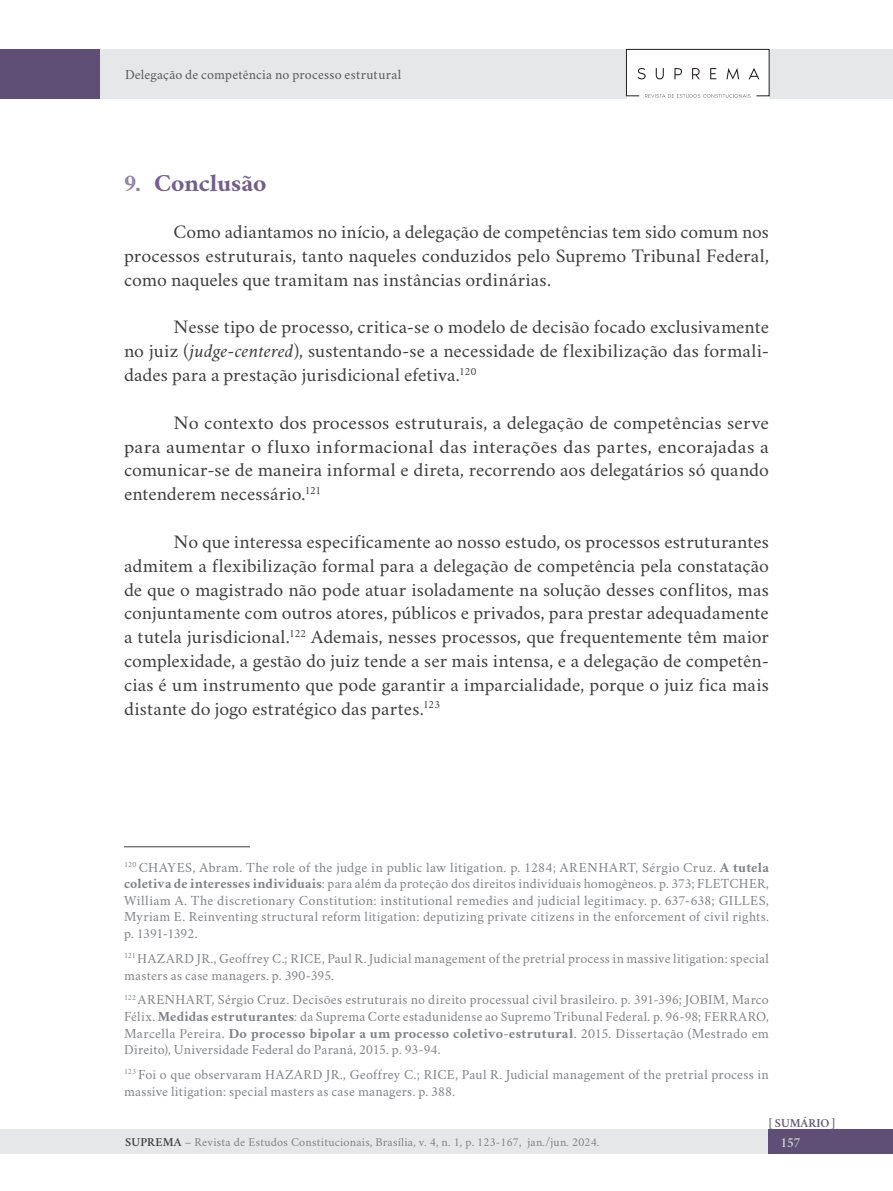
<style>
.page{position:relative;width:893px;height:1191px;background:#fff}
.page>*{position:absolute;margin:0;border:0;box-sizing:border-box;transform-origin:0 0}
.t1{font:700 24.5px "Crimson";letter-spacing:-.005em;color:#725f8d;scale:1.05 1}
.texto_corrido_pt{font:19.25px/23.8px "Crimson";letter-spacing:.005em;color:#3e3e3f;text-align:justify}
.texto_corrido_pt-2{font:19.25px/23.8px "Crimson";letter-spacing:.005em;color:#3e3e3f;text-align:justify;scale:1.05 1}
.FOOTNOTE{font:14px/16.6px "Crimson";letter-spacing:.015em;color:#808285;text-align:justify}
.t2{font:14px "Crimson";letter-spacing:.015em;color:#57585a}
.t3{font:600 14px "Crimson";color:#d1d2d4}
.t4{font:12.25px "Crimson";letter-spacing:.02em;color:#808285}
.t5{font:600 12.25px "Crimson";color:#5f4f76}
.s1{color:#9484a6}
.s2{font-style:italic}
.s3{font-weight:700}
.s4{font-weight:600;color:#3e3e3f}
</style>
<div class="page">
<div style="left:1px;top:49px;width:892px;height:50px;background:#e6e7e9"></div>
<div style="left:0;top:1129px;width:844px;height:25px;background:#e6e7e9"></div>
<div style="left:769px;top:1129px;width:124px;height:25px;background:#5f4f76"></div>
<div style="left:627px;top:50px;width:142px;height:49px;background:#fff"></div>
<svg style="left:626px;top:48px;width:144px;height:50px"></svg>
<div style="left:0;top:49px;width:100px;height:50px;background:#5f4f76"></div>
<hr style="left:124px;top:846px;width:126px;height:1px;background:#3e3e3f">
<p class="t2" style="left:125px;top:64px;width:278px">Delegação de competência no processo estrutural</p>
<p class="t1" style="left:124px;top:164px;width:137px"><span class="s1">9.</span> Conclusão</p>
<p class="texto_corrido_pt" style="left:124px;top:218px;width:646px;text-indent:50px">Como adiantamos no início, a delegação de competências tem sido comum nos processos estruturais, tanto naqueles conduzidos pelo Supremo Tribunal Federal, como naqueles que tramitam nas instâncias ordinárias.</p>
<p class="texto_corrido_pt" style="left:124px;top:313px;width:646px;text-indent:50px">Nesse tipo de processo, critica-se o modelo de decisão focado exclusivamente no juiz (<span class="s2">judge-centered</span>), sustentando-se a necessidade de flexibilização das formali&shy;dades para a prestação jurisdicional efetiva.<sup>120</sup></p>
<p class="texto_corrido_pt-2" style="left:124px;top:408px;width:616px;text-indent:50px">No contexto dos processos estruturais, a delegação de competências serve para aumentar o fluxo informacional das interações das partes, encorajadas a comunicar-se de maneira informal e direta, recorrendo aos delegatários só quando entenderem necessário.<sup>121</sup></p>
<p class="texto_corrido_pt" style="left:124px;top:527px;width:646px;text-indent:50px">No que interessa especificamente ao nosso estudo, os processos estruturantes admitem a flexibilização formal para a delegação de competência pela constatação de que o magistrado não pode atuar isoladamente na solução desses conflitos, mas conjuntamente com outros atores, públicos e privados, para prestar adequadamente a tutela jurisdicional.<sup>122</sup> Ademais, nesses processos, que frequentemente têm maior complexidade, a gestão do juiz tende a ser mais intensa, e a delegação de competên&shy;cias é um instrumento que pode garantir a imparcialidade, porque o juiz fica mais distante do jogo estratégico das partes.<sup>123</sup></p>
<p class="FOOTNOTE" style="left:124px;top:857px;width:646px"><sup>120</sup> CHAYES, Abram. The role of the judge in public law litigation. p. 1284; ARENHART, Sérgio Cruz. <span class="s3">A tutela coletiva de interesses individuais</span>: para além da proteção dos direitos individuais homogêneos. p. 373; FLETCHER, William A. The discretionary Constitution: institutional remedies and judicial legitimacy. p. 637-638; GILLES, Myriam E. Reinventing structural reform litigation: deputizing private citizens in the enforcement of civil rights. p. 1391-1392.</p>
<p class="FOOTNOTE" style="left:124px;top:948px;width:646px"><sup>121</sup> HAZARD JR., Geoffrey C.; RICE, Paul R. Judicial management of the pretrial process in massive litigation: special masters as case managers. p. 390-395.</p>
<p class="FOOTNOTE" style="left:124px;top:989px;width:646px"><sup>122</sup> ARENHART, Sérgio Cruz. Decisões estruturais no direito processual civil brasileiro. p. 391-396; JOBIM, Marco Félix. <span class="s3">Medidas estruturantes</span>: da Suprema Corte estadunidense ao Supremo Tribunal Federal. p. 96-98; FERRARO, Marcella Pereira. <span class="s3">Do processo bipolar a um processo coletivo-estrutural</span>. 2015. Dissertação (Mestrado em Direito), Universidade Federal do Paraná, 2015. p. 93-94.</p>
<p class="FOOTNOTE" style="left:124px;top:1064px;width:646px"><sup>123</sup> Foi o que observaram HAZARD JR., Geoffrey C.; RICE, Paul R. Judicial management of the pretrial process in massive litigation: special masters as case managers. p. 388.</p>
<p class="t5" style="left:769px;top:1114px;width:68px">[ SUMÁRIO ]</p>
<p class="t4" style="left:125px;top:1132px;width:476px"><span class="s4">SUPREMA</span> – Revista de Estudos Constitucionais, Brasília, v. 4, n. 1, p. 123-167, jan./jun. 2024.</p>
<p class="t3" style="left:781px;top:1132px;width:21px">157</p>
</div>
